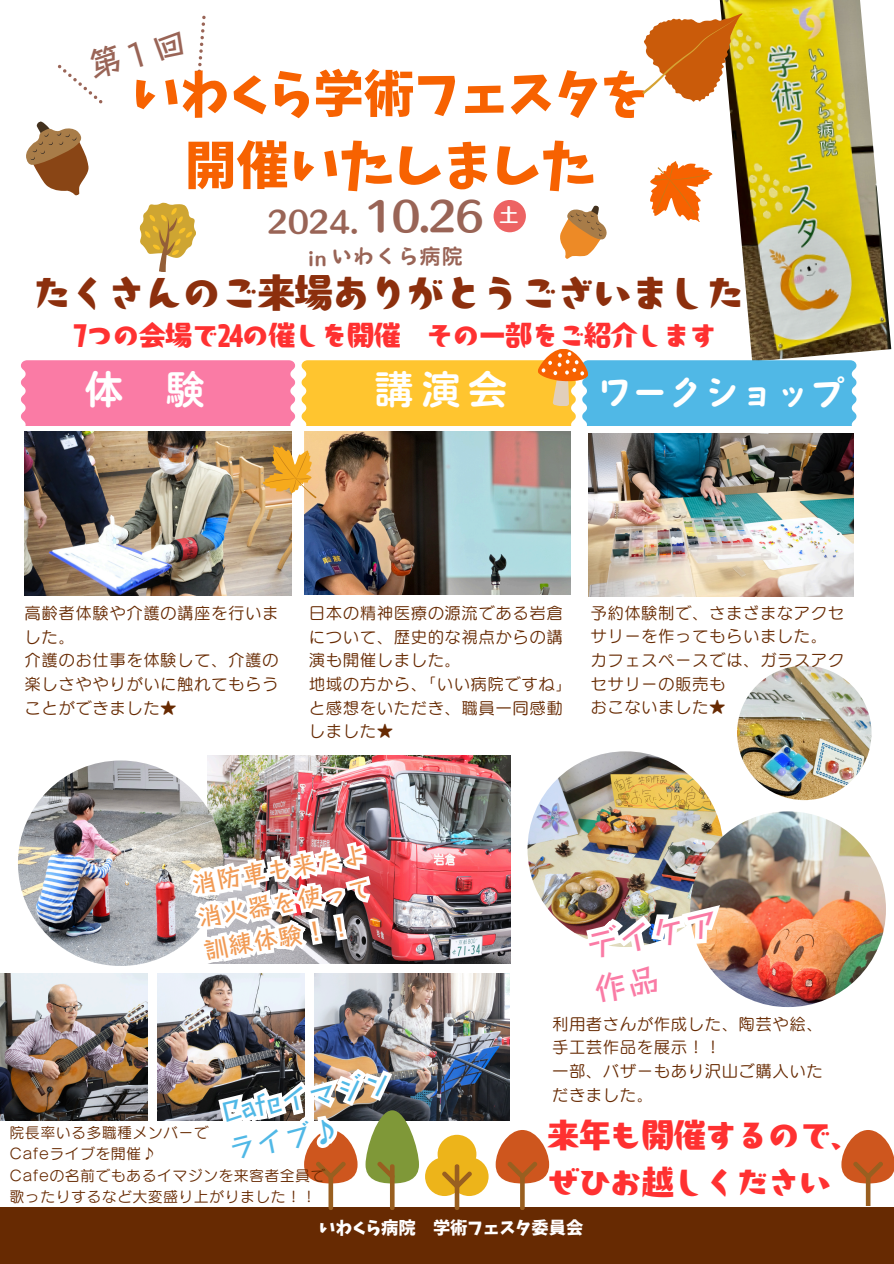
<style>
.page{position:relative;width:894px;height:1264px;background:#fff}
.page>*{position:absolute;margin:0;border:0;box-sizing:border-box;transform-origin:0 0}
.t1{font:51.9px "Keifont";color:#f76201}
.t2{font:50.4px "Keifont";color:#f76201}
.t3{font:40.5px "TT Akakane EB";letter-spacing:-.08em;color:#8c2f0d}
.t4{font:39px "Motoya Maru Miyabi Std W5";color:#fff}
.t5{font:38.1px "Canva Humming Pro N B";color:#996456}
.t6{font:35.7px "Motoya Maru Miyabi Std W5";color:#fff}
.t7{font:34.2px "TT Akakane EB";letter-spacing:-.08em;color:#ff3131}
.t8{font:33.75px/45px "Canva Stick Std B";color:#fa7ba5}
.t9{font:28.5px "TT Akakane EB";letter-spacing:-.08em;color:#ff3131}
.t10{font:28.2px "Canva Humming Pro N B";color:#996456}
.t11{font:28.05px/37.3px "Canva Stick Std B";color:#50b8e6}
.t12{font:25.2px/33.6px "Canva Stick Std B";color:#f19b55;text-align:justify}
.t13{font:20.7px "Motoya Maru Miyabi Std W5";letter-spacing:.07em;color:#996456}
.t14{font:18.9px "Canva Humming Pro N B";color:#fff}
.t15{font:17.25px "Keifont";color:#fff}
.t16{font:17.25px "Humming Pro N E";color:#996456}
.t17{font:15.9px/23.7px "Canva G Maru Go Pro M";letter-spacing:.07em;color:#672a02}
.t18{font:14.4px "Canva G Maru Go Pro M";letter-spacing:.07em;color:#672a02}
</style>
<div class="page">
<img style="left:304px;top:518px;width:266px;height:76px">
<img style="left:730px;top:0;width:161px;height:353px">
<div style="left:493px;top:200px;width:32px;height:32px;background:#ed6363;border-radius:50%"></div>
<img style="left:736px;top:665px;width:135px;height:135px;border-radius:50%">
<img style="left:588px;top:518px;width:265px;height:78px">
<img style="left:25px;top:518px;width:266px;height:77px">
<svg style="left:26px;top:121px;width:63px;height:75px"></svg>
<div style="left:0;top:1206px;width:893px;height:57px;background:#672a02"></div>
<img style="left:0;top:973px;width:147px;height:147px">
<img style="left:157px;top:973px;width:147px;height:147px">
<img style="left:314px;top:973px;width:195px;height:147px">
<div style="left:437px;top:1134px;width:39px;height:39px;background:#edb41a;border-radius:50%"></div>
<div style="left:425px;top:1157px;width:38px;height:38px;background:#edb41a;border-radius:50%"></div>
<div style="left:449px;top:1157px;width:39px;height:38px;background:#edb41a;border-radius:50%"></div>
<svg style="left:440px;top:1164px;width:33px;height:46px"></svg>
<svg style="left:495px;top:1130px;width:54px;height:80px"></svg>
<svg style="left:841px;top:1130px;width:52px;height:75px"></svg>
<svg style="left:560px;top:205px;width:47px;height:54px"></svg>
<img style="left:527px;top:751px;width:196px;height:196px;border-radius:50%">
<img style="left:690px;top:811px;width:195px;height:196px;border-radius:50%">
<img style="left:208px;top:756px;width:302px;height:207px">
<img style="left:18px;top:760px;width:205px;height:206px;border-radius:50%">
<img style="left:179px;top:826px;width:199px;height:158px">
<img style="left:575px;top:893px;width:159px;height:98px">
<svg style="left:212px;top:1057px;width:207px;height:153px"></svg>
<svg style="left:139px;top:202px;width:57px;height:70px"></svg>
<svg style="left:650px;top:143px;width:81px;height:98px"></svg>
<img style="left:21px;top:347px;width:835px;height:171px">
<svg style="left:642px;top:0;width:128px;height:113px"></svg>
<svg style="left:58px;top:15px;width:148px;height:89px"></svg>
<p class="t2" style="left:130px;top:69px;width:519px">いわくら学術フェスタを</p>
<p class="t1" style="left:185px;top:140px;width:411px">開催いたしました</p>
<p class="t10" style="left:267px;top:207px;width:93px">2024.</p>
<h1 class="t5" style="left:365px;top:196px;width:120px">10.26</h1>
<p class="t14" style="left:499px;top:206px;width:19px">土</p>
<p class="t13" style="left:331px;top:246px;width:133px">いわくら病院</p>
<h4 class="t3" style="left:32px;top:272px;width:715px">たくさんのご来場ありがとうございました</h4>
<p class="t16" style="left:308px;top:249px;width:20px">in</p>
<p class="t9" style="left:73px;top:320px;width:645px">7つの会場で24の催しを開催 その一部をご紹介します</p>
<h3 class="t4" style="left:84px;top:370px;width:122px">体 験</h3>
<p class="t4" style="left:374px;top:370px;width:134px">講演会</p>
<p class="t6" style="left:596px;top:375px;width:251px">ワークショップ</p>
<p class="t17" style="left:25px;top:601px;width:255px">高齢者体験や介護の講座を行いました。</p>
<p class="t17" style="left:25px;top:648px;width:255px;text-align:justify">介護のお仕事を体験して、介護の楽しさややりがいに触れてもらうことができました★</p>
<p class="t17" style="left:309px;top:601px;width:255px;text-align:justify">日本の精神医療の源流である岩倉について、歴史的な視点からの講演も開催しました。</p>
<p class="t17" style="left:309px;top:672px;width:264px">地域の方から、「いい病院ですね」と感想をいただき、職員一同感動しました★</p>
<p class="t17" style="left:590px;top:601px;width:255px">予約体験制で、さまざまなアクセサリーを作ってもらいました。</p>
<p class="t17" style="left:590px;top:648px;width:255px">カフェスペースでは、ガラスアクセサリーの販売も</p>
<p class="t17" style="left:590px;top:695px;width:136px">おこないました★</p>
<p class="t12" style="left:189px;top:867px;width:178px;rotate:-10deg">消防車も来たよ消火器を使って訓練体験！！</p>
<h2 class="t8" style="left:581px;top:922px;width:136px;rotate:-10deg">デイケア作品</h2>
<p class="t11" style="left:219px;top:1092px;width:174px;rotate:-10deg">Cafeイマジンライブ♪</p>
<h3 class="t18" style="left:10px;top:1125px;width:200px">院長率いる多職種メンバーで</h3>
<p class="t18" style="left:10px;top:1146px;width:148px">CAFEライブを開催♪</p>
<p class="t18" style="left:10px;top:1167px;width:317px">CAFEの名前でもあるイマジンを来客者全員で</p>
<p class="t18" style="left:10px;top:1189px;width:307px">歌ったりするなど大変盛り上がりました！！</p>
<p class="t17" style="left:552px;top:1011px;width:272px">利用者さんが作成した、陶芸や絵、手工芸作品を展示！！</p>
<p class="t17" style="left:552px;top:1059px;width:272px">一部、バザーもあり沢山ご購入いただきました。</p>
<p class="t7" style="left:546px;top:1117px;width:319px">来年も開催するので、</p>
<h5 class="t7" style="left:546px;top:1165px;width:288px">ぜひお越しください</h5>
<p class="t15" style="left:318px;top:1219px;width:266px">いわくら病院 学術フェスタ委員会</p>
</div>
